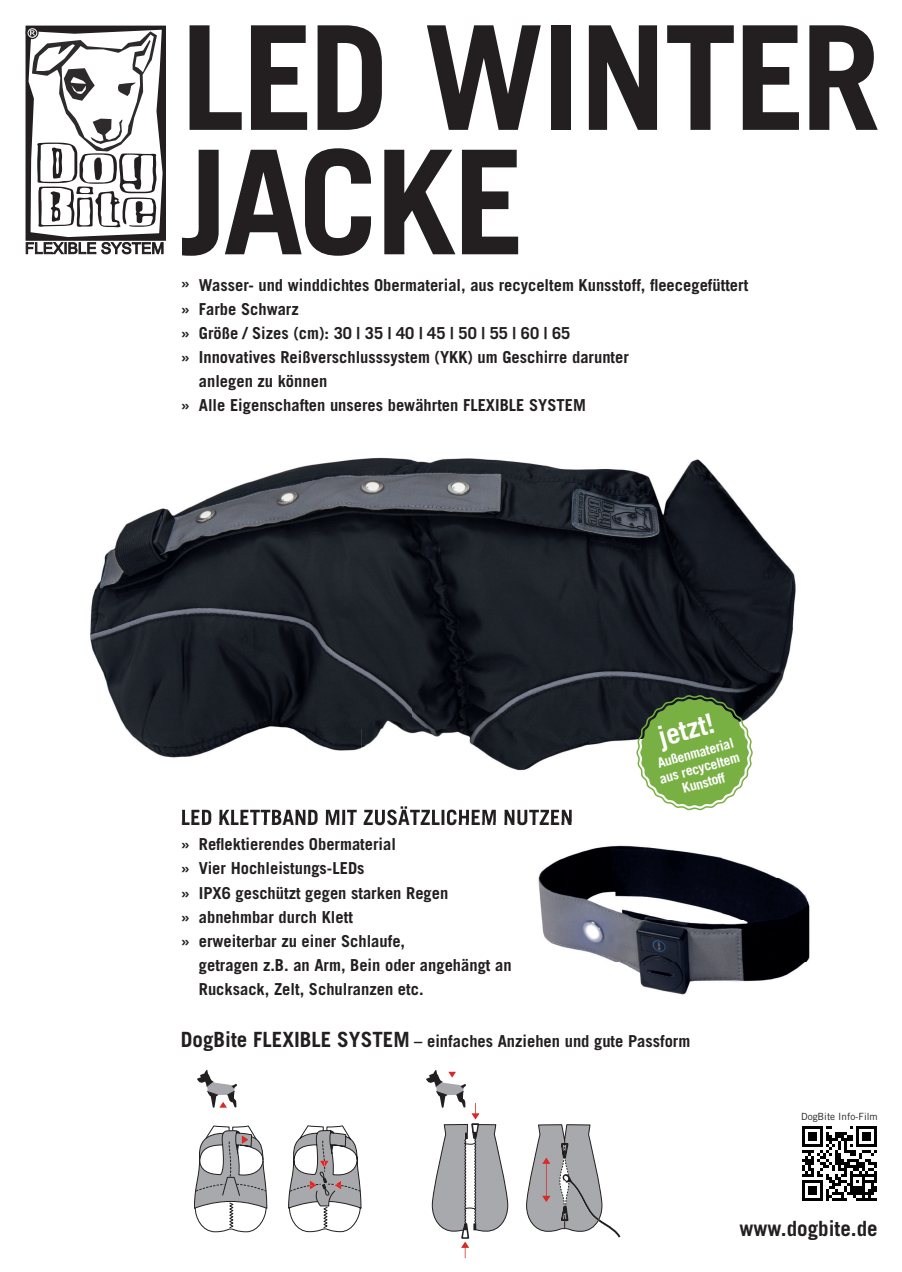
<style>
.page{position:relative;width:902px;height:1272px;background:#fff}
.page>*{position:absolute;margin:0;border:0;box-sizing:border-box;transform-origin:0 0}
.t1{font:700 144.75px/124.4px "Trade Gothic";letter-spacing:-.02em;color:#231f20}
.t2{font:700 27.75px "Trade Gothic";color:#fff}
.t3{font:700 21px "Trade Gothic";color:#231f20}
.t4{font:700 16.5px/24px "Trade Gothic";color:#231f20}
.t5{font:700 13.8px/15.5px "Trade Gothic";color:#fff;text-align:center}
.t6{font:9.9px "Trade Gothic";color:#231f20}
.s1{font-size:21px}
</style>
<div class="page">
<svg style="left:26px;top:26px;width:140px;height:228px"></svg>
<img style="left:90px;top:457px;width:706px;height:364px">
<img style="left:182px;top:806px;width:389px;height:15px">
<svg style="left:802px;top:1126px;width:74px;height:74px"></svg>
<svg style="left:197px;top:1069px;width:40px;height:38px"></svg>
<svg style="left:194px;top:1125px;width:73px;height:108px"></svg>
<svg style="left:288px;top:1125px;width:73px;height:107px"></svg>
<svg style="left:526px;top:1124px;width:94px;height:113px"></svg>
<svg style="left:426px;top:1070px;width:82px;height:188px"></svg>
<img style="left:538px;top:845px;width:272px;height:150px">
<svg style="left:635px;top:694px;width:118px;height:117px"></svg>
<h1 class="t1" style="left:180px;top:14px;width:701px">LED WINTER<br>JACKE</h1>
<p class="t4" style="left:181px;top:272px;width:569px">» Wasser- und winddichtes Obermaterial, aus recyceltem Kunsstoff, fleecegefüttert</p>
<p class="t4" style="left:181px;top:296px;width:119px">» Farbe Schwarz</p>
<p class="t4" style="left:181px;top:320px;width:391px">» Größe / Sizes (cm): 30 | 35 | 40 | 45 | 50 | 55 | 60 | 65</p>
<p class="t4" style="left:181px;top:345px;width:449px">» Innovatives Reißverschlusssystem (YKK) um Geschirre darunter</p>
<p class="t4" style="left:199px;top:369px;width:130px">anlegen zu können</p>
<p class="t4" style="left:181px;top:393px;width:406px">» Alle Eigenschaften unseres bewährten FLEXIBLE SYSTEM</p>
<p class="t3" style="left:181px;top:804px;width:394px">LED KLETTBAND MIT ZUSÄTZLICHEM NUTZEN</p>
<p class="t4" style="left:181px;top:832px;width:269px">» Reflektierendes Obermaterial<br>» Vier Hochleistungs-LEDs<br>» IPX6 geschützt gegen starken Regen » abnehmbar durch Klett<br>» erweiterbar zu einer Schlaufe,</p>
<p class="t4" style="left:199px;top:952px;width:314px">getragen z.B. an Arm, Bein oder angehängt an<br>Rucksack, Zelt, Schulranzen etc.</p>
<h2 class="t2" style="left:654px;top:720px;width:58px;rotate:-15deg">jetzt!</h2>
<p class="t5" style="left:653px;top:756px;width:84px;rotate:-15deg">Außenmaterial aus recyceltem<br>Kunstoff</p>
<p class="t4" style="left:181px;top:1028px;width:511px"><span class="s1">DogBite FLEXIBLE SYSTEM</span> – einfaches Anziehen und gute Passform</p>
<p class="t6" style="left:801px;top:1110px;width:78px">DogBite Info-Film</p>
<p class="t3" style="left:739px;top:1215px;width:140px">www.dogbite.de</p>
</div>
